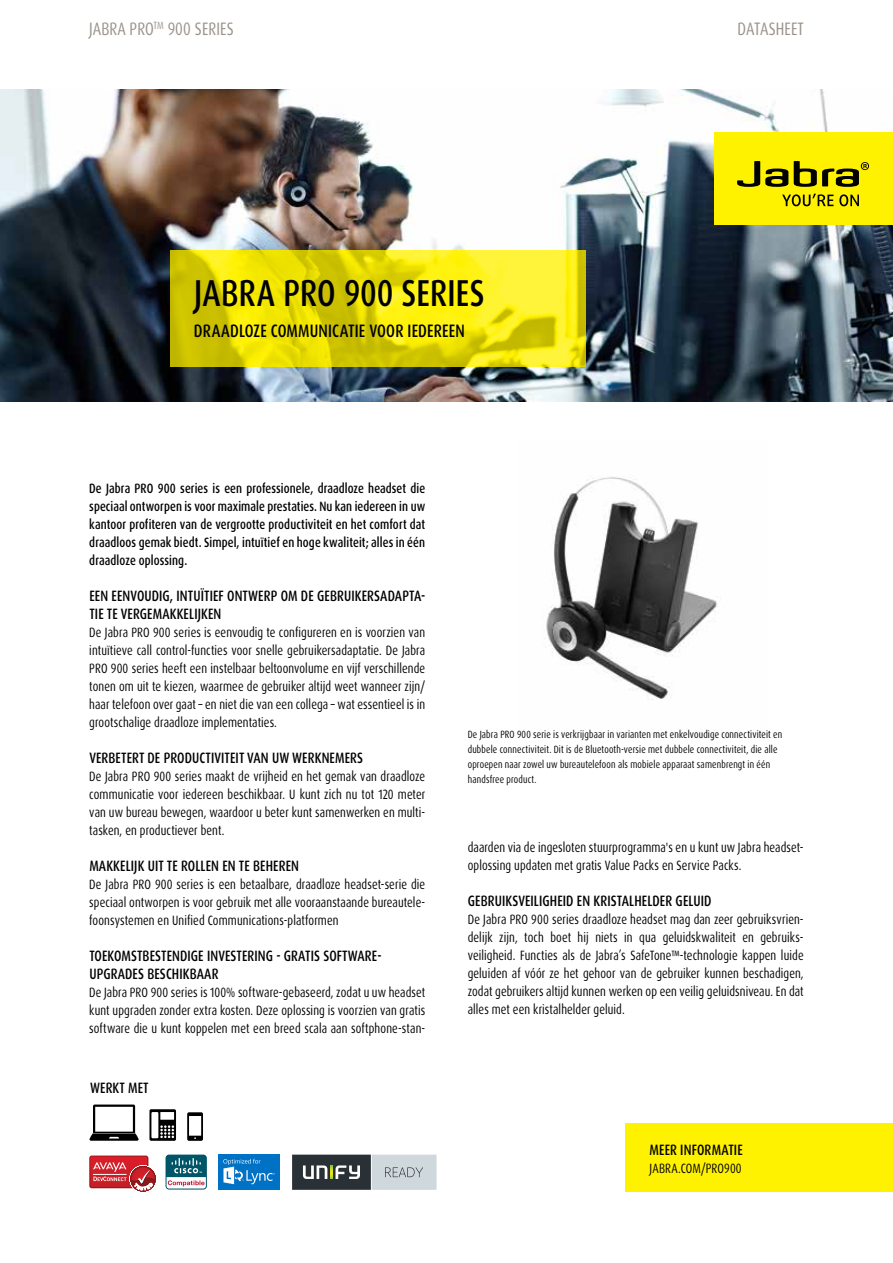
<style>
.page{position:relative;width:893px;height:1263px;background:#fff}
.page>*{position:absolute;margin:0;border:0;box-sizing:border-box;transform-origin:0 0}
.t1{font:500 37.5px "Dax Pro";letter-spacing:.005em;color:#000;scale:.8 1}
.t2{font:500 18px "Dax Pro";letter-spacing:.01em;color:#000;scale:.8 1}
.t3{font:18px "Dax Pro";letter-spacing:.005em;color:#99928a;scale:.8 1}
.t4{font:500 15px/18px "Dax Pro";letter-spacing:.01em;color:#000;scale:.8 1}
.t5{font:13.5px/18px "Dax Pro";letter-spacing:.01em;color:#000;text-align:justify;scale:.8 1}
.t6{font:500 13.5px/18px "Dax Pro";letter-spacing:.01em;color:#000;text-align:justify;scale:.8 1}
.t7{font:10.5px/15px "Dax Pro";letter-spacing:.02em;color:#000;scale:.8 1}
.t8{font:700 1.95px "Arial";color:#fff}
</style>
<div class="page">
<img style="left:0;top:89px;width:893px;height:313px">
<img style="left:544px;top:477px;width:174px;height:223px">
<div style="left:626px;top:1123px;width:267px;height:68px;background:#fff200"></div>
<svg style="left:170px;top:250px;width:415px;height:117px;background:#e8dc0c"></svg>
<div style="left:714px;top:132px;width:179px;height:93px;background:#fff200"></div>
<svg style="left:737px;top:161px;width:51px;height:26px"></svg>
<svg style="left:794px;top:161px;width:75px;height:26px"></svg>
<svg style="left:782px;top:194px;width:51px;height:12px"></svg>
<svg style="left:839px;top:194px;width:20px;height:12px"></svg>
<svg style="left:89px;top:1104px;width:50px;height:37px"></svg>
<svg style="left:149px;top:1109px;width:27px;height:32px"></svg>
<div style="left:219px;top:1154px;width:61px;height:36px;background:#0072c6"></div>
<svg style="left:223px;top:1159px;width:52px;height:25px"></svg>
<svg style="left:292px;top:1154px;width:145px;height:36px;background:#848b8f"></svg>
<div style="left:166px;top:1154px;width:41px;height:35px;background:#005568;border-radius:4px"></div>
<svg style="left:167px;top:1158px;width:39px;height:30px"></svg>
<svg style="left:187px;top:1112px;width:16px;height:29px"></svg>
<svg style="left:89px;top:1155px;width:67px;height:37px"></svg>
<h2 class="t3" style="left:89px;top:18px;width:172px">JABRA PRO<sup>TM</sup> 900 SERIES</h2>
<h2 class="t3" style="left:738px;top:18px;width:84px">Datasheet</h2>
<h1 class="t1" style="left:194px;top:268px;width:361px">JABRA PRO 900 SERIES</h1>
<h2 class="t2" style="left:194px;top:319px;width:340px">DRAADLOZE COMMUNICATIE VOOR IEDEREEN</h2>
<p class="t6" style="left:89px;top:479px;width:421px">DE JABRA PRO 900 SERIES IS EEN PROFESSIONELE, DRAADLOZE HEADSET DIE SPECIAAL ONTWORPEN IS VOOR MAXIMALE PRESTATIES. NU KAN IEDEREEN IN UW KANTOOR PROFITEREN VAN DE VERGROOTTE PRODUCTIVITEIT EN HET COMFORT DAT DRAADLOOS GEMAK BIEDT. SIMPEL, INTUÏTIEF EN HOGE KWALITEIT; ALLES IN ÉÉN DRAADLOZE OPLOSSING.</p>
<p class="t4" style="left:89px;top:587px;width:421px">EEN EENVOUDIG, INTUÏTIEF ONTWERP OM DE GEBRUIKERSADAPTA-<br>TIE TE VERGEMAKKELIJKEN</p>
<p class="t5" style="left:89px;top:623px;width:421px">De Jabra PRO 900 series is eenvoudig te configureren en is voorzien van intuïtieve call control-functies voor snelle gebruikersadaptatie. De Jabra PRO 900 series heeft een instelbaar beltoonvolume en vijf verschillende tonen om uit te kiezen, waarmee de gebruiker altijd weet wanneer zijn/ haar telefoon over gaat – en niet die van een collega – wat essentieel is in grootschalige draadloze implementaties.</p>
<p class="t4" style="left:89px;top:749px;width:342px">VERBETERT DE PRODUCTIVITEIT VAN UW WERKNEMERS</p>
<p class="t5" style="left:89px;top:767px;width:421px">De Jabra PRO 900 series maakt de vrijheid en het gemak van draadloze communicatie voor iedereen beschikbaar. U kunt zich nu tot 120 meter van uw bureau bewegen, waardoor u beter kunt samenwerken en multi&shy;tasken, en productiever bent.</p>
<p class="t4" style="left:89px;top:857px;width:264px">MAKKELIJK UIT TE ROLLEN EN TE BEHEREN</p>
<p class="t5" style="left:89px;top:875px;width:421px">De Jabra PRO 900 series is een betaalbare, draadloze headset-serie die speciaal ontworpen is voor gebruik met alle vooraanstaande bureautele&shy;foonsystemen en Unified Communications-platformen</p>
<p class="t4" style="left:89px;top:947px;width:367px">TOEKOMSTBESTENDIGE INVESTERING - GRATIS SOFTWARE-<br>UPGRADES BESCHIKBAAR</p>
<p class="t5" style="left:89px;top:983px;width:421px">De Jabra PRO 900 series is 100% software-gebaseerd, zodat u uw headset kunt upgraden zonder extra kosten. Deze oplossing is voorzien van gratis software die u kunt koppelen met een breed scala aan softphone-stan-</p>
<p class="t4" style="left:90px;top:1079px;width:10px">WERKT</p>
<p class="t4" style="left:128px;top:1079px;width:10px">MET</p>
<p class="t8" style="left:199px;top:1171px;width:4px">TM</p>
<p class="t7" style="left:468px;top:727px;width:395px">De Jabra PRO 900 serie is verkrijgbaar in varianten met enkelvoudige connectiviteit en dubbele connectiviteit. Dit is de Bluetooth-versie met dubbele connectiviteit, die alle oproepen naar zowel uw bureautelefoon als mobiele apparaat samenbrengt in één handsfree product.</p>
<p class="t5" style="left:468px;top:838px;width:421px">daarden via de ingesloten stuurprogramma's en u kunt uw Jabra headset&shy;oplossing updaten met gratis Value Packs en Service Packs.</p>
<p class="t4" style="left:468px;top:892px;width:304px">GEBRUIKSVEILIGHEID EN KRISTALHELDER GELUID</p>
<p class="t5" style="left:468px;top:910px;width:421px">De Jabra PRO 900 series draadloze headset mag dan zeer gebruiksvrien&shy;delijk zijn, toch boet hij niets in qua geluidskwaliteit en gebruiks&shy;veiligheid. Functies als de Jabra’s SafeTone™-technologie kappen luide geluiden af vóór ze het gehoor van de gebruiker kunnen beschadigen, zodat gebruikers altijd kunnen werken op een veilig geluidsniveau. En dat alles met een kristalhelder geluid.</p>
<p class="t4" style="left:649px;top:1141px;width:10px">MEER</p>
<p class="t4" style="left:680px;top:1141px;width:40px">INFORMATIE</p>
<p class="t5" style="left:649px;top:1159px;width:117px">JABRA.COM/PRO900</p>
</div>
